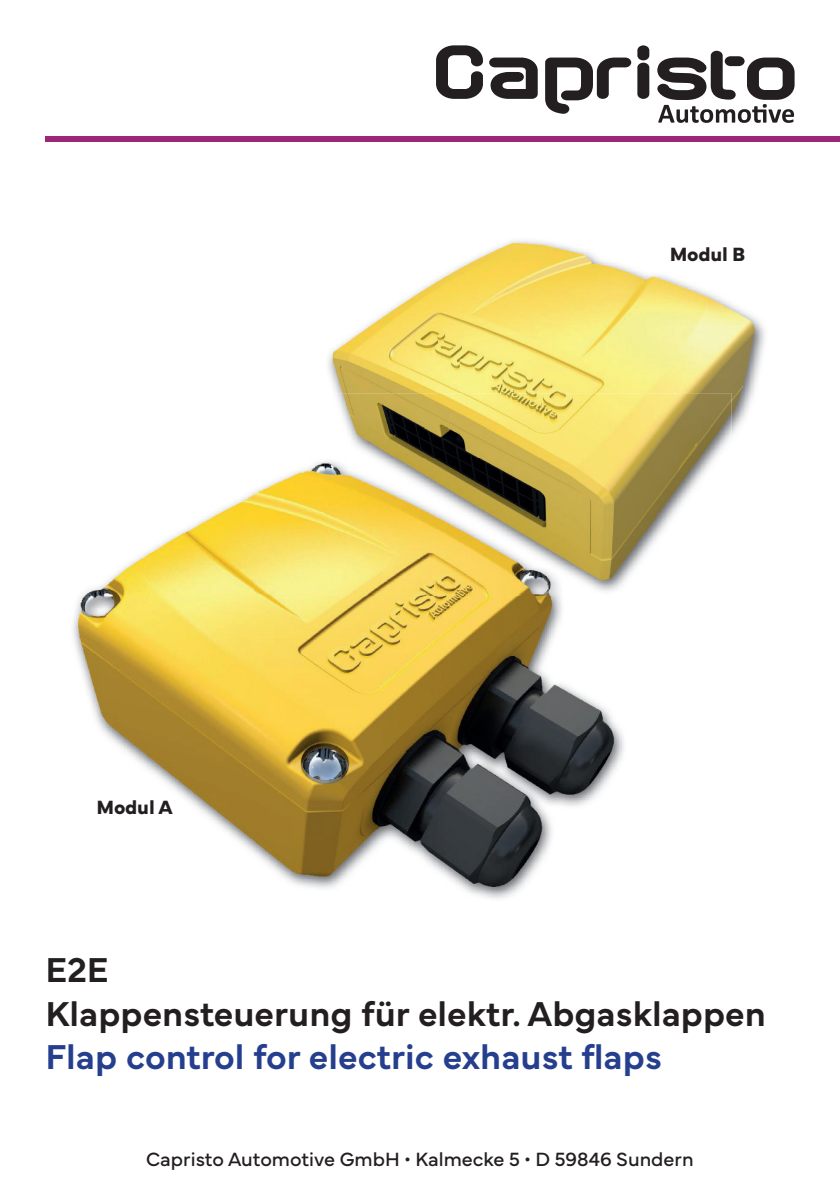
<style>
.page{position:relative;width:840px;height:1191px;background:#fff}
.page>*{position:absolute;margin:0;border:0;box-sizing:border-box;transform-origin:0 0}
.t1{font:600 36px/43.2px "Mundial";color:#231f20}
.t2{font:600 36px "Mundial";color:#253f8e}
.t3{font:20px "Mundial";color:#231f20}
.t4{font:700 20px "Mundial";letter-spacing:-.01em;color:#231f20}
</style>
<div class="page">
<svg style="left:436px;top:45px;width:358px;height:78px"></svg>
<div style="left:45px;top:136px;width:794px;height:5px;background:#9b2776"></div>
<img style="left:383px;top:281px;width:382px;height:156px">
<img style="left:328px;top:314px;width:55px;height:79px">
<img style="left:434px;top:240px;width:243px;height:41px">
<img style="left:336px;top:393px;width:394px;height:187px">
<img style="left:73px;top:461px;width:551px;height:438px">
<img style="left:325px;top:458px;width:301px;height:135px">
<p class="t4" style="left:96px;top:791px;width:78px">Modul A</p>
<p class="t4" style="left:669px;top:239px;width:77px">Modul B</p>
<h1 class="t1" style="left:45px;top:945px;width:721px">E2E<br>Klappensteuerung für elektr. Abgasklappen</h1>
<h1 class="t2" style="left:45px;top:1028px;width:617px">Flap control for electric exhaust flaps</h1>
<p class="t3" style="left:146px;top:1144px;width:548px">Capristo Automotive GmbH • Kalmecke 5 • D 59846 Sundern</p>
</div>
